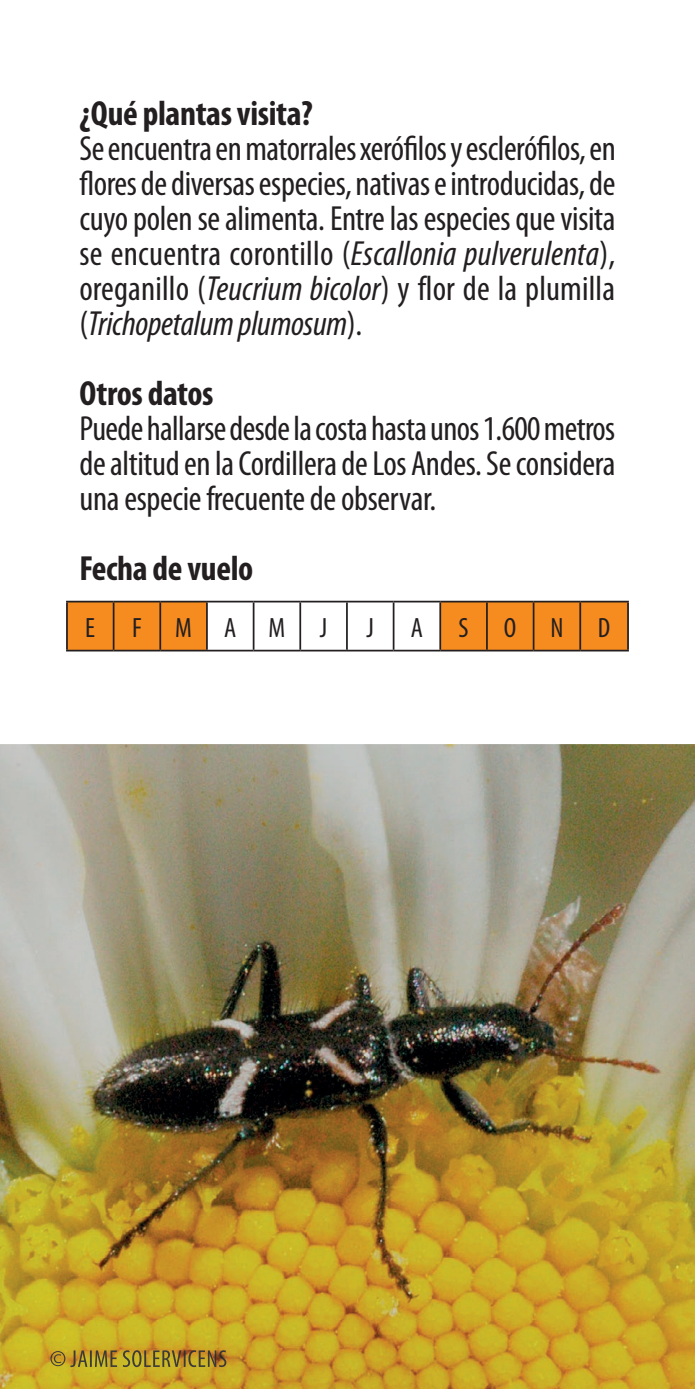
<style>
.page{position:relative;width:695px;height:1389px;background:#fff}
.page>*{position:absolute;margin:0;border:0;box-sizing:border-box;transform-origin:0 0}
.t1{font:condensed 35px/35px "Myriad Pro";letter-spacing:-.005em;color:#231f20;text-align:justify}
.t2{font:700 condensed 35px "Myriad Pro";letter-spacing:-.01em;color:#231f20}
.t3{font:condensed 28px "Myriad Pro";letter-spacing:1.2em;color:#231f20}
.s1{font-style:italic}
</style>
<div class="page">
<svg style="left:68px;top:602px;width:559px;height:48px"></svg>
<hr style="left:207px;top:601px;width:46px;height:1px;background:#231f20">
<hr style="left:207px;top:650px;width:46px;height:1px;background:#231f20">
<hr style="left:253px;top:601px;width:47px;height:1px;background:#231f20">
<hr style="left:253px;top:602px;width:1px;height:48px;background:#231f20">
<hr style="left:253px;top:650px;width:47px;height:1px;background:#231f20">
<hr style="left:300px;top:601px;width:47px;height:1px;background:#231f20">
<hr style="left:299px;top:602px;width:2px;height:48px;background:#231f20">
<hr style="left:300px;top:650px;width:47px;height:1px;background:#231f20">
<hr style="left:487px;top:601px;width:46px;height:1px;background:#231f20">
<hr style="left:487px;top:650px;width:46px;height:1px;background:#231f20">
<hr style="left:533px;top:601px;width:47px;height:1px;background:#231f20">
<hr style="left:532px;top:602px;width:2px;height:48px;background:#231f20">
<hr style="left:533px;top:650px;width:47px;height:1px;background:#231f20">
<hr style="left:580px;top:601px;width:48px;height:1px;background:#231f20">
<hr style="left:579px;top:602px;width:2px;height:48px;background:#231f20">
<hr style="left:627px;top:602px;width:1px;height:48px;background:#231f20">
<hr style="left:580px;top:650px;width:48px;height:1px;background:#231f20">
<hr style="left:440px;top:601px;width:47px;height:1px;background:#231f20">
<hr style="left:486px;top:602px;width:1px;height:48px;background:#231f20">
<hr style="left:440px;top:650px;width:47px;height:1px;background:#231f20">
<hr style="left:66px;top:601px;width:48px;height:1px;background:#231f20">
<hr style="left:66px;top:602px;width:2px;height:48px;background:#231f20">
<hr style="left:66px;top:650px;width:48px;height:1px;background:#231f20">
<hr style="left:114px;top:601px;width:46px;height:1px;background:#231f20">
<hr style="left:113px;top:602px;width:1px;height:48px;background:#231f20">
<hr style="left:114px;top:650px;width:46px;height:1px;background:#231f20">
<hr style="left:160px;top:601px;width:47px;height:1px;background:#231f20">
<hr style="left:159px;top:602px;width:2px;height:48px;background:#231f20">
<hr style="left:206px;top:602px;width:2px;height:48px;background:#231f20">
<hr style="left:160px;top:650px;width:47px;height:1px;background:#231f20">
<hr style="left:347px;top:601px;width:46px;height:1px;background:#231f20">
<hr style="left:346px;top:602px;width:2px;height:48px;background:#231f20">
<hr style="left:347px;top:650px;width:46px;height:1px;background:#231f20">
<hr style="left:393px;top:601px;width:47px;height:1px;background:#231f20">
<hr style="left:392px;top:602px;width:2px;height:48px;background:#231f20">
<hr style="left:439px;top:602px;width:2px;height:48px;background:#231f20">
<hr style="left:393px;top:650px;width:47px;height:1px;background:#231f20">
<img style="left:0;top:744px;width:694px;height:645px">
<img style="left:50px;top:1350px;width:176px;height:17px">
<p class="t2" style="left:79px;top:92px;width:235px">¿Qué plantas visita?</p>
<p class="t1" style="left:79px;top:131px;width:538px">Se encuentra en matorrales xerófilos y esclerófilos, en flores de diversas especies, nativas e introducidas, de cuyo polen se alimenta. Entre las especies que visita se encuentra corontillo (<span class="s1">Escallonia pulverulenta</span>), oreganillo (<span class="s1">Teucrium bicolor</span>) y flor de la plumilla (<span class="s1">Trichopetalum plumosum</span>).</p>
<p class="t2" style="left:79px;top:372px;width:136px">Otros datos</p>
<p class="t1" style="left:79px;top:411px;width:537px">Puede hallarse desde la costa hasta unos 1.600 metros de altitud en la Cordillera de Los Andes. Se considera una especie frecuente de observar.</p>
<p class="t2" style="left:79px;top:547px;width:175px">Fecha de vuelo</p>
<p class="t3" style="left:85px;top:610px;width:11px">E</p>
<p class="t3" style="left:132px;top:610px;width:197px">FMAMJ</p>
<p class="t3" style="left:366px;top:610px;width:9px">J</p>
<p class="t3" style="left:410px;top:610px;width:14px">A</p>
<p class="t3" style="left:458px;top:610px;width:12px">S</p>
<p class="t3" style="left:504px;top:610px;width:108px">OND</p>
</div>
